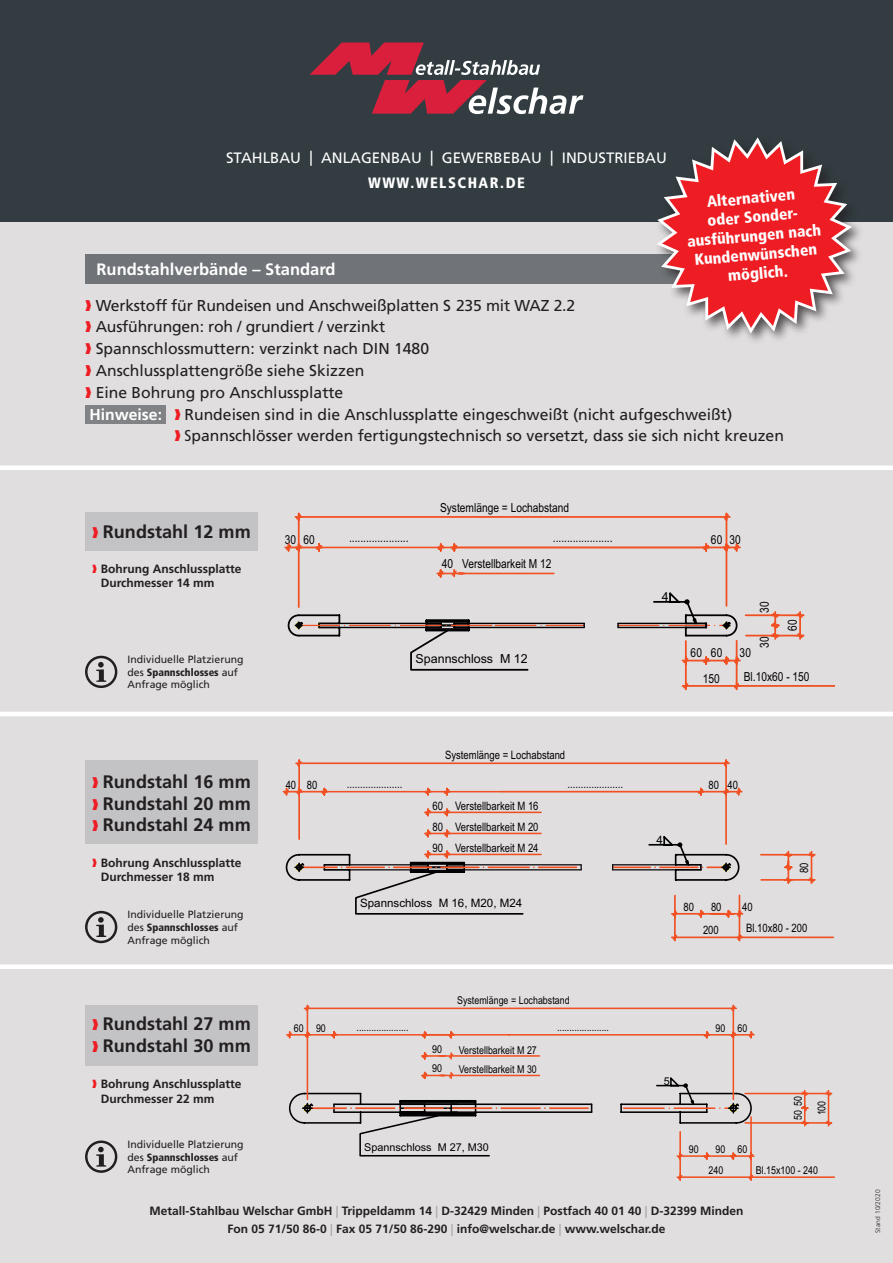
<style>
.page{position:relative;width:893px;height:1263px;background:#e1dedf}
.page>*{position:absolute;margin:0;border:0;box-sizing:border-box;transform-origin:0 0}
.t1{font:700 18.15px/21.8px "Frutiger LT Std";color:#231f20;text-align:justify}
.t2{font:700 16.5px "Frutiger LT Std";color:#fff}
.t3{font:15.75px "Frutiger LT Std";color:#231f20}
.t4{font:900 condensed 15.75px/18.9px "Frutiger LT Std";color:#fff;text-align:center}
.t5{font:15px "Frutiger LT Std";color:#fff}
.t6{font:900 condensed 15px "Frutiger LT Std";letter-spacing:.1em;color:#fff}
.t7{font:12.45px "Arial Narrow";color:#000002}
.t8{font:12.45px "Arial";color:#000002}
.t9{font:700 12px/14.4px "Frutiger LT Std";color:#231f20}
.t10{font:11.7px "Arial Narrow";color:#000002}
.t11{font:11.55px/21px "Arial Narrow";color:#000002}
.t12{font:11.55px "Arial";color:#000002}
.t13{font:10.95px/19.5px "Arial Narrow";color:#000002}
.t14{font:10.8px/19.5px "Arial Narrow";color:#000002}
.t15{font:10.8px "Arial";color:#000002}
.t16{font:10.5px/12.6px "Frutiger LT Std";color:#231f20}
.t17{font:300 6.6px "Frutiger LT Std";letter-spacing:.02em;color:#231f20}
.s1{color:#ee1d23}
.s2{font-weight:700;color:#fff}
.s3{font-stretch:condensed}
.s4{font-weight:900;font-stretch:condensed}
.s5{font-size:12.6px}
.s6{font-size:11.7px}
.s7{color:#a8a9ad}
</style>
<div class="page">
<div style="left:85px;top:760px;width:172px;height:84px;background:#c3c3c5"></div>
<div style="left:85px;top:1005px;width:172px;height:61px;background:#c3c3c5"></div>
<svg style="left:284px;top:512px;width:551px;height:178px"></svg>
<svg style="left:283px;top:759px;width:551px;height:183px"></svg>
<svg style="left:286px;top:1004px;width:469px;height:35px"></svg>
<hr style="left:307px;top:1007px;width:426px;height:2px;background:#f15022">
<hr style="left:307px;top:1005px;width:1px;height:94px;background:#f15022">
<hr style="left:732px;top:1005px;width:2px;height:94px;background:#f15022">
<svg style="left:288px;top:1051px;width:547px;height:130px"></svg>
<div style="left:85px;top:512px;width:172px;height:39px;background:#c3c3c5"></div>
<div style="left:0;top:964px;width:893px;height:5px;background:#fff"></div>
<hr style="left:0;top:712px;width:893px;height:4px;background:#fff">
<div style="left:0;top:465px;width:893px;height:5px;background:#fff"></div>
<div style="left:85px;top:405px;width:81px;height:18px;background:#808285"></div>
<div style="left:85px;top:254px;width:668px;height:30px;background:#707478"></div>
<div style="left:0;top:0;width:893px;height:221px;background:#323c41"></div>
<svg style="left:310px;top:43px;width:273px;height:71px"></svg>
<div style="left:653px;top:135px;width:212px;height:211px;background:#231f20;opacity:.75"></div>
<svg style="left:653px;top:135px;width:201px;height:201px"></svg>
<svg style="left:85px;top:656px;width:32px;height:32px"></svg>
<svg style="left:85px;top:1140px;width:32px;height:33px"></svg>
<svg style="left:85px;top:911px;width:32px;height:32px"></svg>
<p class="t5" style="left:226px;top:149px;width:442px">STAHLBAU | ANLAGENBAU | GEWERBEBAU | INDUSTRIEBAU</p>
<p class="t6" style="left:368px;top:174px;width:158px">WWW.WELSCHAR.DE</p>
<p class="t4" style="left:683px;top:194px;width:136px;rotate:-5deg">Alternativen<br>oder Sonder&shy;ausführungen nach<br>Kundenwünschen möglich.</p>
<p class="t2" style="left:97px;top:260px;width:241px">Rundstahlverbände – Standard</p>
<p class="t3" style="left:85px;top:296px;width:492px"><span class="s1">❱</span> Werkstoff für Rundeisen und Anschweißplatten S 235 mit WAZ 2.2</p>
<p class="t3" style="left:85px;top:318px;width:302px"><span class="s1">❱</span> Ausführungen: roh / grundiert / verzinkt</p>
<p class="t3" style="left:85px;top:339px;width:346px"><span class="s1">❱</span> Spannschlossmuttern: verzinkt nach DIN 1480</p>
<p class="t3" style="left:85px;top:361px;width:281px"><span class="s1">❱</span> Anschlussplattengröße siehe Skizzen</p>
<p class="t3" style="left:85px;top:383px;width:260px"><span class="s1">❱</span> Eine Bohrung pro Anschlussplatte</p>
<p class="t3" style="left:89px;top:405px;width:644px"><span class="s2">Hinweise:</span> <span class="s1">❱</span> Rundeisen sind in die Anschlussplatte eingeschweißt (nicht aufgeschweißt)</p>
<p class="t3" style="left:174px;top:426px;width:611px"><span class="s1">❱</span> <span class="s3">S</span>pannschlösser werden fertigungstechnisch so versetzt, dass sie sich nicht kreuzen</p>
<p class="t1" style="left:92px;top:521px;width:160px"><span class="s1">❱</span> Rundstahl 12 mm</p>
<p class="t9" style="left:101px;top:562px;width:142px;text-indent:-8px"><span class="s1">❱</span> Bohrung Anschlussplatte<br>Durchmesser 14 mm</p>
<p class="t16" style="left:128px;top:653px;width:118px">Individuelle Platzierung des <span class="s4">Spannschlosses</span> auf<br>Anfrage möglich</p>
<p class="t1" style="left:92px;top:771px;width:160px"><span class="s1">❱</span> Rundstahl 16 mm <span class="s1">❱</span> Rundstahl 20 mm <span class="s1">❱</span> Rundstahl 24 mm</p>
<p class="t9" style="left:101px;top:855px;width:142px;text-indent:-8px"><span class="s1">❱</span> Bohrung Anschlussplatte<br>Durchmesser 18 mm</p>
<p class="t16" style="left:128px;top:908px;width:118px">Individuelle Platzierung des <span class="s4">Spannschlosses</span> auf<br>Anfrage möglich</p>
<p class="t1" style="left:92px;top:1013px;width:160px"><span class="s1">❱</span> Rundstahl 27 mm <span class="s1">❱</span> Rundstahl 30 mm</p>
<p class="t9" style="left:101px;top:1077px;width:142px;text-indent:-8px"><span class="s1">❱</span> Bohrung Anschlussplatte<br>Durchmesser 22 mm</p>
<p class="t16" style="left:128px;top:1138px;width:118px">Individuelle Platzierung des <span class="s4">Spannschlosses</span> auf<br>Anfrage möglich</p>
<p class="t7" style="left:440px;top:499px;width:131px">Systemlänge = Lochabstand</p>
<p class="t7" style="left:285px;top:530px;width:32px">30 60</p>
<p class="t7" style="left:711px;top:530px;width:31px">60 30</p>
<p class="t7" style="left:349px;top:528px;width:61px">.....................</p>
<p class="t7" style="left:553px;top:528px;width:61px">.....................</p>
<p class="t7" style="left:442px;top:554px;width:111px"><span class="s5">40</span> Verstellbarkeit M 12</p>
<p class="t8" style="left:662px;top:589px;width:8px">4</p>
<p class="t7" style="left:755px;top:613px;width:13px;rotate:-90deg">30</p>
<p class="t8" style="left:416px;top:650px;width:114px">Spannschloss M 12</p>
<p class="t7" style="left:691px;top:644px;width:33px">60 60</p>
<p class="t7" style="left:740px;top:644px;width:13px">30</p>
<p class="t7" style="left:755px;top:648px;width:13px;rotate:-90deg">30</p>
<p class="t7" style="left:783px;top:631px;width:13px;rotate:-90deg">60</p>
<p class="t11" style="left:445px;top:744px;width:122px">Systemlänge = Lochabstand</p>
<p class="t7" style="left:703px;top:669px;width:19px">150</p>
<p class="t7" style="left:744px;top:667px;width:67px">Bl.10x60 - 150</p>
<p class="t11" style="left:286px;top:773px;width:33px">40 80</p>
<p class="t11" style="left:708px;top:773px;width:31px">80 40</p>
<p class="t10" style="left:432px;top:818px;width:12px">80</p>
<p class="t11" style="left:347px;top:773px;width:57px">.....................</p>
<p class="t11" style="left:567px;top:773px;width:57px">.....................</p>
<p class="t11" style="left:432px;top:795px;width:108px"><span class="s6">60</span> Verstellbarkeit M 16</p>
<p class="t10" style="left:432px;top:839px;width:12px">90</p>
<p class="t11" style="left:455px;top:816px;width:85px">Verstellbarkeit M 20<br>Verstellbarkeit M 24</p>
<p class="t12" style="left:657px;top:833px;width:8px">4</p>
<p class="t12" style="left:360px;top:896px;width:164px">Spannschloss M 16, M20, M24</p>
<p class="t11" style="left:684px;top:896px;width:12px">80</p>
<p class="t11" style="left:711px;top:896px;width:12px">80</p>
<p class="t11" style="left:742px;top:896px;width:12px">40</p>
<p class="t11" style="left:793px;top:873px;width:12px;rotate:-90deg">80</p>
<p class="t14" style="left:457px;top:990px;width:114px">Systemlänge = Lochabstand</p>
<p class="t11" style="left:703px;top:919px;width:17px">200</p>
<p class="t11" style="left:746px;top:917px;width:63px">Bl.10x80 - 200</p>
<p class="t14" style="left:294px;top:1018px;width:34px">60 90</p>
<p class="t14" style="left:715px;top:1018px;width:34px">90 60</p>
<p class="t14" style="left:357px;top:1017px;width:54px">.....................</p>
<p class="t14" style="left:557px;top:1017px;width:54px">.....................</p>
<p class="t14" style="left:459px;top:1039px;width:80px">Verstellbarkeit M 27<br>Verstellbarkeit M 30</p>
<p class="t13" style="left:432px;top:1039px;width:11px">90<br>90</p>
<p class="t15" style="left:364px;top:1140px;width:126px">Spannschloss M 27, M30</p>
<p class="t15" style="left:664px;top:1074px;width:8px">5</p>
<p class="t14" style="left:788px;top:1120px;width:26px;rotate:-90deg">50 50</p>
<p class="t14" style="left:812px;top:1115px;width:16px;rotate:-90deg">100</p>
<p class="t14" style="left:689px;top:1139px;width:11px">90</p>
<p class="t14" style="left:715px;top:1139px;width:34px">90 60</p>
<p class="t14" style="left:709px;top:1160px;width:16px">240</p>
<p class="t14" style="left:756px;top:1160px;width:64px">Bl.15x100 - 240</p>
<p class="t9" style="left:149px;top:1202px;width:596px;line-height:18px;text-align:center">Metall-Stahlbau Welschar GmbH <span class="s7">|</span> Trippeldamm 14 <span class="s7">|</span> D-32429 Minden <span class="s7">|</span> Postfach 40 01 40 <span class="s7">|</span> D-32399 Minden<br>Fon 05 71/50 86-0 <span class="s7">|</span> Fax 05 71/50 86-290 <span class="s7">|</span> info@welschar.de <span class="s7">|</span> www.welschar.de</p>
<p class="t17" style="left:874px;top:1233px;width:45px;rotate:-90deg">Stand 10/2020</p>
</div>
